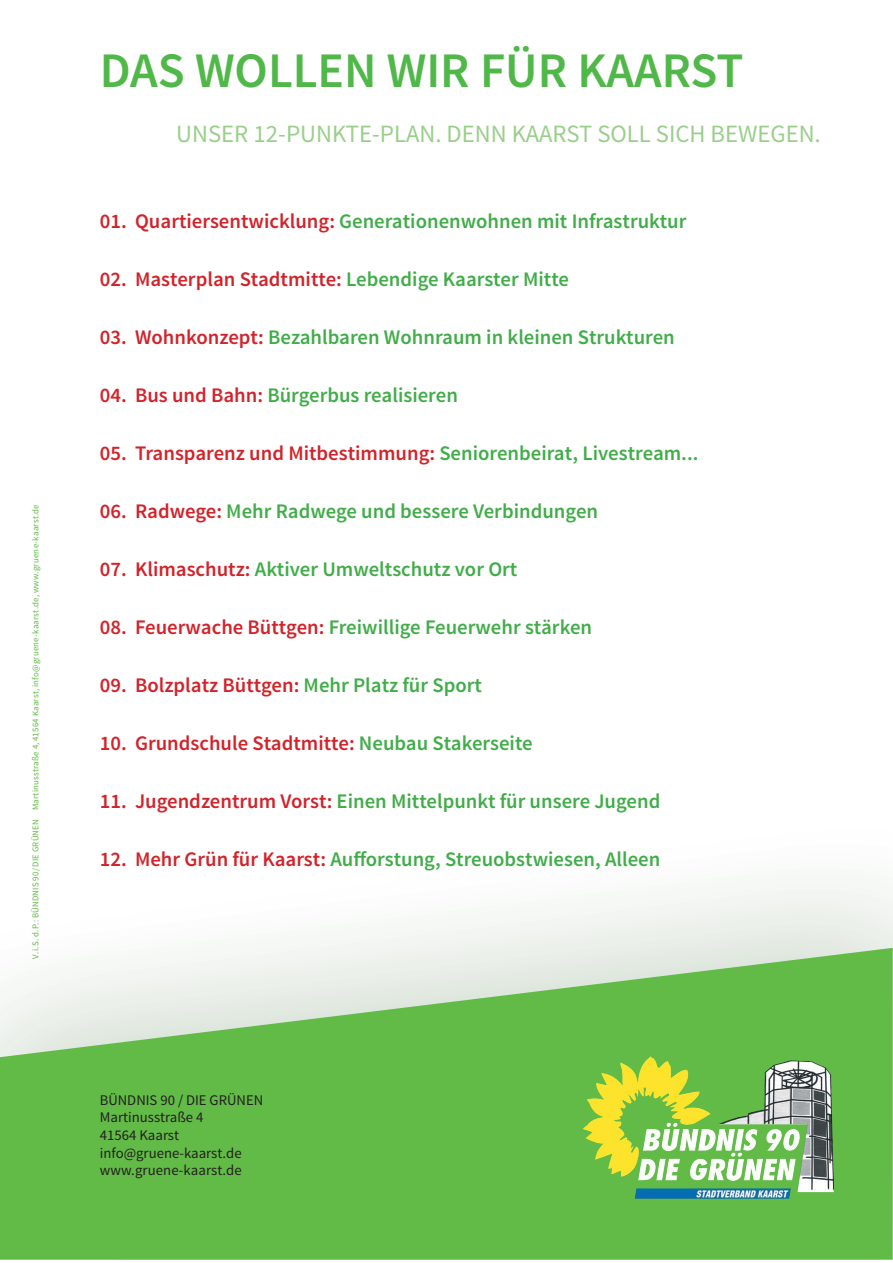
<style>
.page{position:relative;width:893px;height:1263px;background:#fff}
.page>*{position:absolute;margin:0;border:0;box-sizing:border-box;transform-origin:0 0}
.t1{font:600 49.65px "Source Sans Pro";color:#50b848}
.t2{font:24.9px "Source Sans Pro";color:#9acf8b}
.t3{font:600 20.7px "Source Sans Pro";color:#41ad49}
.t4{font:600 20.7px "Source Sans Pro";color:#d2232a}
.t5{font:14.7px/17.7px "Source Sans Pro";color:#231f20}
.t6{font:8.85px "Source Sans Pro";letter-spacing:.02em;color:#62bb46}
.s1{color:#d2232a}
.s2{color:#41ad49}
</style>
<div class="page">
<svg style="left:0;top:948px;width:893px;height:312px;background:#7fc468"></svg>
<img style="left:583px;top:1056px;width:67px;height:121px">
<p class="t6" style="left:32px;top:959px;width:456px;rotate:-90deg">V. i. S. d. P.: BÜNDNIS 90 / DIE GRÜNEN Martinusstraße 4, 41564 Kaarst, info@gruene-kaarst.de, www.gruene-kaarst.de</p>
<h1 class="t1" style="left:100px;top:52px;width:645px">DAS WOLLEN WIR FÜR KAARST</h1>
<p class="t2" style="left:176px;top:124px;width:646px">UNSER 12-PUNKTE-PLAN. DENN KAARST SOLL SICH BEWEGEN.</p>
<p class="t3" style="left:100px;top:213px;width:588px"><span class="s1">01. Quartiersentwicklung:</span> Generationenwohnen mit Infrastruktur</p>
<p class="t4" style="left:100px;top:271px;width:471px">02. Masterplan Stadtmitte: <span class="s2">Lebendige Kaarster Mitte</span></p>
<p class="t3" style="left:100px;top:330px;width:576px"><span class="s1">03. Wohnkonzept:</span> Bezahlbaren Wohnraum in kleinen Strukturen</p>
<p class="t3" style="left:100px;top:388px;width:360px"><span class="s1">04. Bus und Bahn:</span> Bürgerbus realisieren</p>
<p class="t4" style="left:100px;top:446px;width:600px">05. Transparenz und Mitbestimmung: <span class="s2">Seniorenbeirat, Livestream...</span></p>
<p class="t3" style="left:100px;top:504px;width:500px"><span class="s1">06. Radwege:</span> Mehr Radwege und bessere Verbindungen</p>
<p class="t3" style="left:100px;top:562px;width:419px"><span class="s1">07. Klimaschutz:</span> Aktiver Umweltschutz vor Ort</p>
<p class="t3" style="left:100px;top:620px;width:494px"><span class="s1">08. Feuerwache Büttgen:</span> Freiwillige Feuerwehr stärken</p>
<p class="t4" style="left:100px;top:678px;width:384px">09. Bolzplatz Büttgen: <span class="s2">Mehr Platz für Sport</span></p>
<p class="t4" style="left:100px;top:736px;width:434px">10. Grundschule Stadtmitte: <span class="s2">Neubau Stakerseite</span></p>
<p class="t3" style="left:100px;top:794px;width:562px"><span class="s1">11. Jugendzentrum Vorst:</span> Einen Mittelpunkt für unsere Jugend</p>
<p class="t3" style="left:100px;top:852px;width:562px"><span class="s1">12. Mehr Grün für Kaarst:</span> Aufforstung, Streuobstwiesen, Alleen</p>
<p class="t5" style="left:100px;top:1092px;width:165px">BÜNDNIS 90 / DIE GRÜNEN<br>Martinusstraße 4<br>41564 Kaarst info@gruene-kaarst.de www.gruene-kaarst.de</p>
</div>
